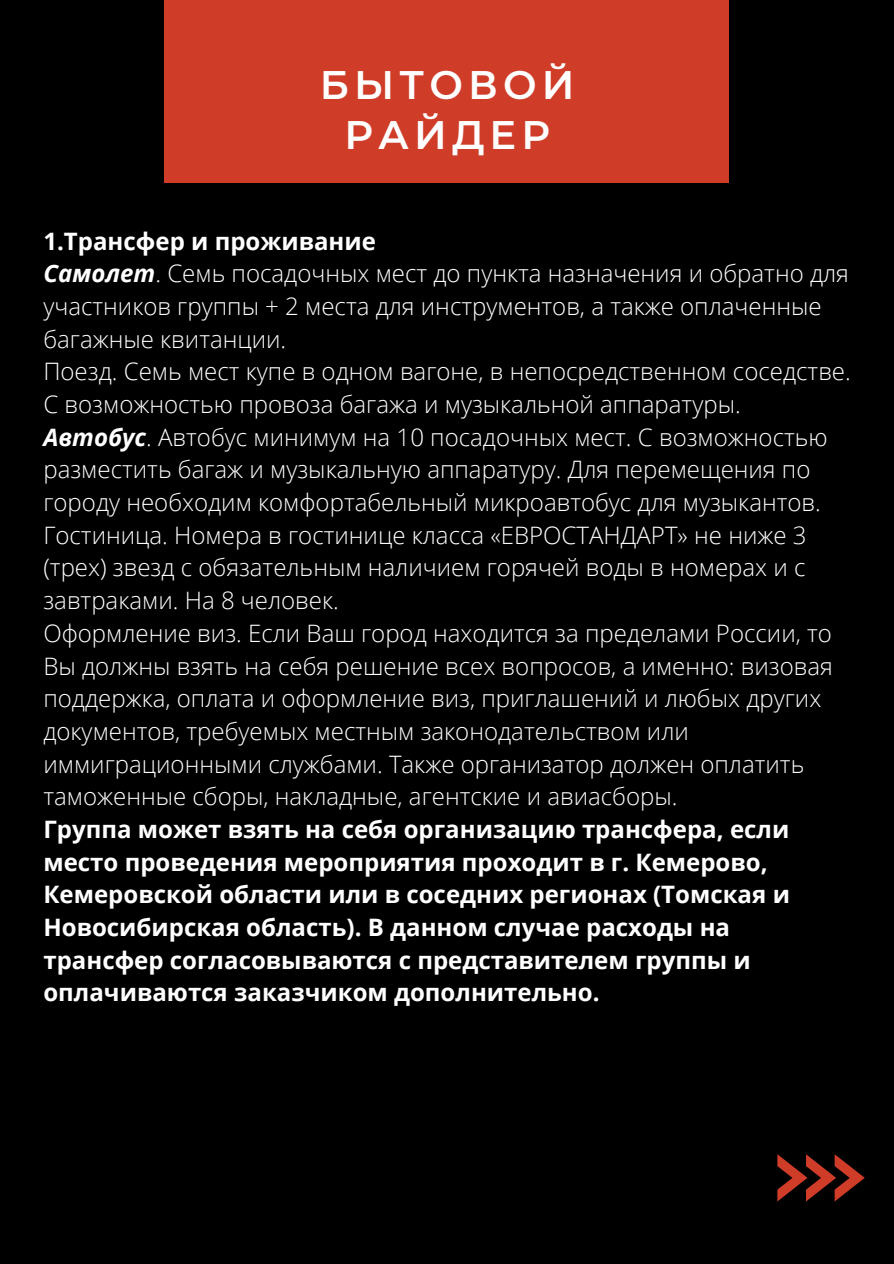
<style>
.page{position:relative;width:894px;height:1264px;background:#fff}
.page>*{position:absolute;margin:0;border:0;box-sizing:border-box;transform-origin:0 0}
.t1{font:600 39.75px/49.5px "Montserrat";letter-spacing:.13em;color:#fff;text-align:center}
.t2{font:300 24px/32.7px "Open Sans";color:#fff}
.t3{font:700 24px/32.7px "Open Sans";color:#fff}
.s1{font-weight:700;font-style:italic}
</style>
<div class="page">
<div style="left:0;top:0;width:893px;height:1263px;background:#000"></div>
<div style="left:164px;top:0;width:564px;height:182px;background:#cf3c28"></div>
<svg style="left:777px;top:1154px;width:87px;height:47px"></svg>
<p class="t1" style="left:320px;top:60px;width:256px">БЫТОВОЙ<br>РАЙДЕР</p>
<p class="t3" style="left:43px;top:224px;width:334px">1.Трансфер и проживание</p>
<p class="t2" style="left:43px;top:257px;width:806px"><span class="s1">Самолет</span>. Семь посадочных мест до пункта назначения и обратно для участников группы + 2 места для инструментов, а также оплаченные багажные квитанции.</p>
<p class="t2" style="left:43px;top:355px;width:808px">Поезд. Семь мест купе в одном вагоне, в непосредственном соседстве.<br>С возможностью провоза багажа и музыкальной аппаратуры.</p>
<p class="t2" style="left:43px;top:420px;width:785px"><span class="s1">Автобус</span>. Автобус минимум на 10 посадочных мест. С возможностью разместить багаж и музыкальную аппаратуру. Для перемещения по городу необходим комфортабельный микроавтобус для музыкантов.</p>
<p class="t2" style="left:43px;top:518px;width:764px;text-align:justify">Гостиница. Номера в гостинице класса «ЕВРОСТАНДАРТ» не ниже 3 (трех) звезд с обязательным наличием горячей воды в номерах и с завтраками. На 8 человек.</p>
<p class="t2" style="left:43px;top:616px;width:790px">Оформление виз. Если Ваш город находится за пределами России, то Вы должны взять на себя решение всех вопросов, а именно: визовая поддержка, оплата и оформление виз, приглашений и любых других документов, требуемых местным законодательством или иммиграционными службами. Также организатор должен оплатить таможенные сборы, накладные, агентские и авиасборы.</p>
<p class="t3" style="left:43px;top:812px;width:747px">Группа может взять на себя организацию трансфера, если место проведения мероприятия проходит в г. Кемерово, Кемеровской области или в соседних регионах (Томская и Новосибирская область). В данном случае расходы на трансфер согласовываются с представителем группы и оплачиваются заказчиком дополнительно.</p>
</div>
